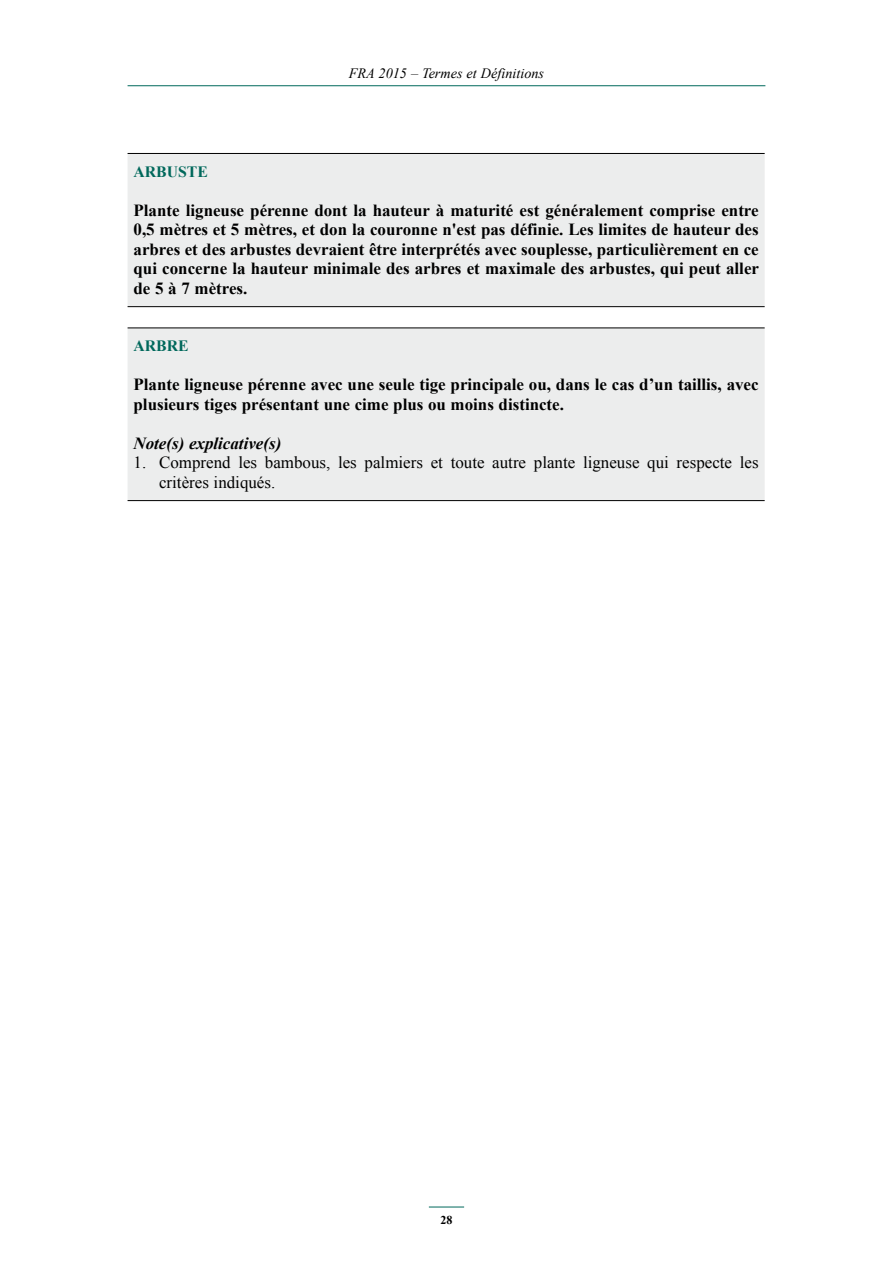
<style>
.page{position:relative;width:893px;height:1263px;background:#fff}
.page>*{position:absolute;margin:0;border:0;box-sizing:border-box;transform-origin:0 0}
.t1{font:700 16.95px/19.5px "Times New Roman";color:#000;text-align:justify}
.t2{font:16.95px/19.5px "Times New Roman";color:#000}
.t3{font:italic 700 16.95px "Times New Roman";color:#000}
.t4{font:700 15.75px "Times New Roman";color:#00685b}
.t5{font:italic 14.25px "Times New Roman";color:#000}
.t6{font:700 12px "Times New Roman";color:#000}
</style>
<div class="page">
<hr style="left:429px;top:1206px;width:35px;height:1px;background:#00685b">
<hr style="left:128px;top:85px;width:637px;height:1px;background:#00685b">
<div style="left:128px;top:154px;width:637px;height:346px;background:#eceded"></div>
<div style="left:128px;top:307px;width:637px;height:21px;background:#fff"></div>
<hr style="left:128px;top:153px;width:637px;height:1px;background:#000">
<hr style="left:128px;top:306px;width:637px;height:1px;background:#000">
<hr style="left:128px;top:327px;width:637px;height:1px;background:#000">
<hr style="left:128px;top:500px;width:637px;height:1px;background:#000">
<p class="t5" style="left:349px;top:63px;width:197px">FRA 2015 – Termes et Définitions</p>
<p class="t4" style="left:134px;top:161px;width:76px">ARBUSTE</p>
<p class="t1" style="left:134px;top:200px;width:627px">Plante ligneuse pérenne dont la hauteur à maturité est généralement comprise entre 0,5 mètres et 5 mètres, et don la couronne n'est pas définie. Les limites de hauteur des arbres et des arbustes devraient être interprétés avec souplesse, particulièrement en ce qui concerne la hauteur minimale des arbres et maximale des arbustes, qui peut aller de 5 à 7 mètres.</p>
<p class="t4" style="left:134px;top:335px;width:57px">ARBRE</p>
<p class="t1" style="left:134px;top:374px;width:627px">Plante ligneuse pérenne avec une seule tige principale ou, dans le cas d’un taillis, avec plusieurs tiges présentant une cime plus ou moins distincte.</p>
<p class="t3" style="left:134px;top:431px;width:149px">Note(s) explicative(s)</p>
<p class="t2" style="left:159px;top:453px;width:601px;text-indent:-26px">1. Comprend les bambous, les palmiers et toute autre plante ligneuse qui respecte les critères indiqués.</p>
<p class="t6" style="left:440px;top:1212px;width:13px">28</p>
</div>
